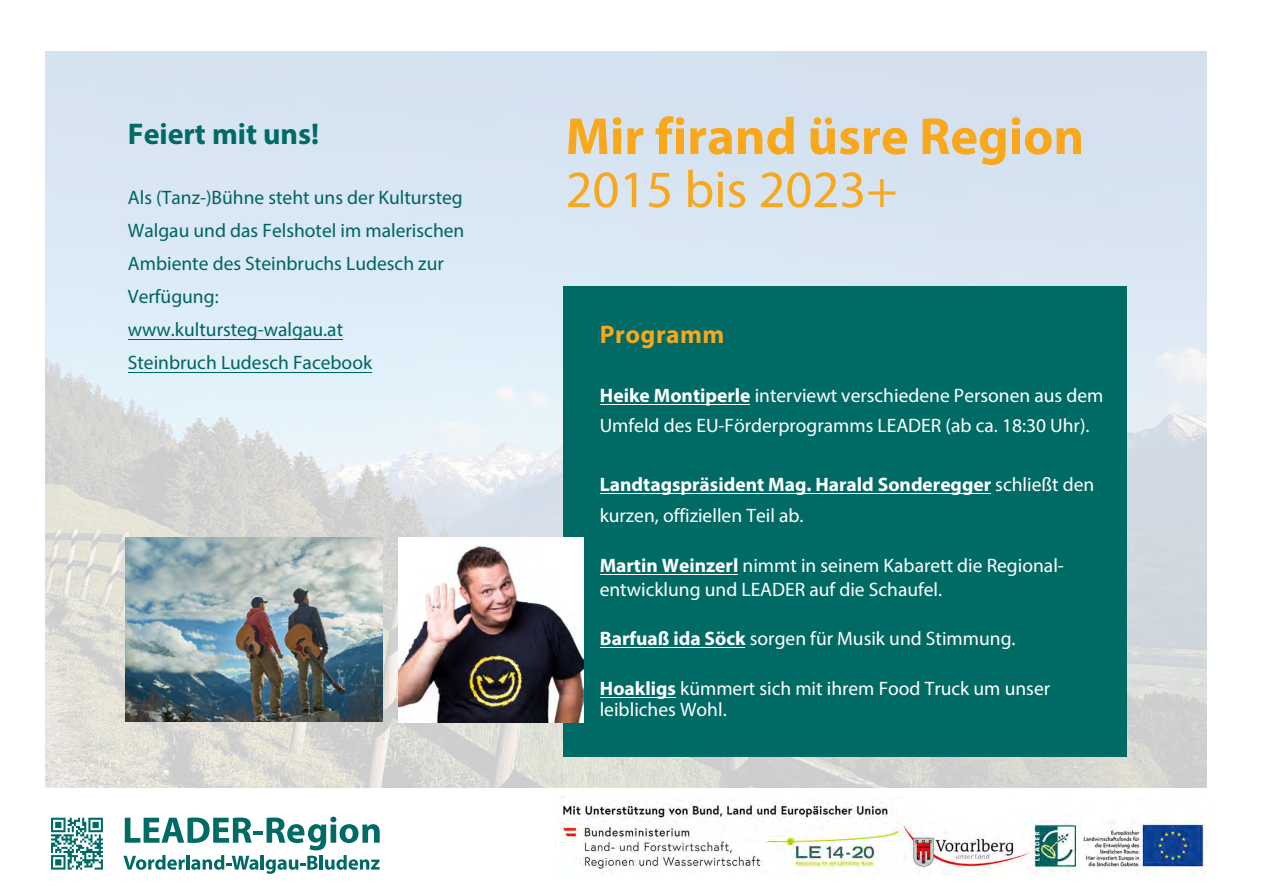
<style>
.page{position:relative;width:1263px;height:893px;background:#fff}
.page>*{position:absolute;margin:0;border:0;box-sizing:border-box;transform-origin:0 0}
.t1{font:700 52.5px/52.9px "Myriad Pro";color:#f9a71b}
.t2{font:700 30px "Myriad Pro";color:#006a64}
.t3{font:700 25.5px "Myriad Pro";letter-spacing:.02em;color:#f9a71b}
.t4{font:19.5px/30.6px "Myriad Pro";color:#fff}
.t5{font:19.5px/33.2px "Myriad Pro";color:#006462}
.t6{font:700 19.5px/31.5px "Myriad Pro";color:#fff}
.s1{font-weight:400}
.s2{font-weight:700}
</style>
<div class="page">
<img style="left:46px;top:52px;width:1160px;height:736px">
<div style="left:564px;top:286px;width:563px;height:470px;background:#006a64"></div>
<svg style="left:125px;top:817px;width:127px;height:26px"></svg>
<hr style="left:253px;top:831px;width:10px;height:4px;background:#006a64">
<svg style="left:123px;top:855px;width:62px;height:15px"></svg>
<hr style="left:186px;top:855px;width:3px;height:15px;background:#006a64">
<svg style="left:191px;top:855px;width:67px;height:15px"></svg>
<hr style="left:261px;top:855px;width:3px;height:15px;background:#006a64">
<svg style="left:266px;top:817px;width:114px;height:57px"></svg>
<svg style="left:51px;top:818px;width:52px;height:52px"></svg>
<img style="left:560px;top:797px;width:652px;height:79px">
<hr style="left:128px;top:372px;width:244px;height:1px;background:#006462">
<hr style="left:128px;top:339px;width:215px;height:1px;background:#006462">
<img style="left:398px;top:537px;width:185px;height:185px">
<img style="left:126px;top:537px;width:257px;height:184px">
<hr style="left:600px;top:404px;width:150px;height:1px;background:#fff">
<hr style="left:600px;top:493px;width:391px;height:1px;background:#fff">
<hr style="left:600px;top:574px;width:138px;height:1px;background:#fff">
<hr style="left:600px;top:647px;width:145px;height:1px;background:#fff">
<hr style="left:600px;top:697px;width:76px;height:1px;background:#fff">
<h2 class="t2" style="left:128px;top:114px;width:193px">Feiert mit uns!</h2>
<p class="t5" style="left:128px;top:180px;width:338px">Als (Tanz-)Bühne steht uns der Kultursteg<br>Walgau und das Felshotel im malerischen<br>Ambiente des Steinbruchs Ludesch zur<br>Verfügung:<br>www.kultursteg-walgau.at<br>Steinbruch Ludesch Facebook</p>
<p class="t1" style="left:565px;top:108px;width:520px">Mir firand üsre Region<br><span class="s1">2015 bis 2023+</span></p>
<p class="t3" style="left:600px;top:318px;width:126px">Programm</p>
<p class="t4" style="left:600px;top:380px;width:505px"><span class="s2">Heike Montiperle</span> interviewt verschiedene Personen aus dem<br>Umfeld des EU-Förderprogramms LEADER (ab ca. 18:30 Uhr).</p>
<p class="t6" style="left:600px;top:468px;width:496px">Landtagspräsident Mag. Harald Sonderegger <span class="s1">schließt den kurzen, offiziellen Teil ab.</span></p>
<p class="t4" style="left:600px;top:553px;width:466px;line-height:23.5px"><span class="s2">Martin Weinzerl</span> nimmt in seinem Kabarett die Regional&shy;entwicklung und LEADER auf die Schaufel.</p>
<p class="t4" style="left:600px;top:623px;width:417px"><span class="s2">Barfuaß ida Söck</span> sorgen für Musik und Stimmung.</p>
<p class="t4" style="left:600px;top:677px;width:452px;line-height:21.8px"><span class="s2">Hoakligs</span> kümmert sich mit ihrem Food Truck um unser leibliches Wohl.</p>
</div>
